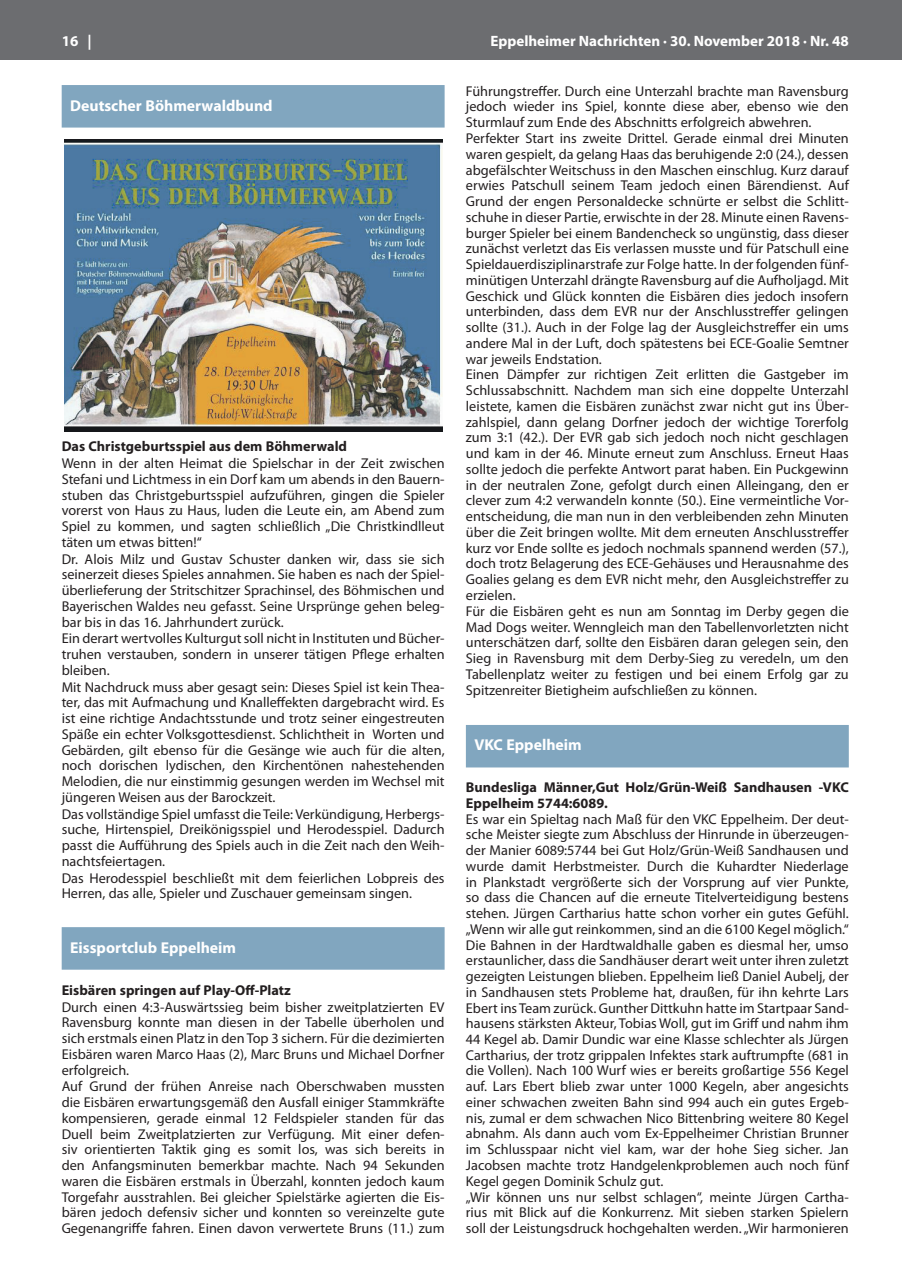
<style>
.page{position:relative;width:902px;height:1280px;background:#fff}
.page>*{position:absolute;margin:0;border:0;box-sizing:border-box;transform-origin:0 0}
.t1{font:700 15.75px "Myriad Pro";color:#fff}
.t2{font:700 15px "Myriad Pro";color:#fff}
.t3{font:14.25px/15.8px "Myriad Pro";color:#231f20}
.t4{font:700 14.25px/15.8px "Myriad Pro";color:#231f20}
</style>
<div class="page">
<div style="left:0;top:0;width:901px;height:60px;background:#6c6d70"></div>
<div style="left:62px;top:85px;width:382px;height:43px;background:#81a6bf"></div>
<div style="left:62px;top:927px;width:382px;height:43px;background:#81a6bf"></div>
<img style="left:64px;top:140px;width:378px;height:291px">
<div style="left:466px;top:725px;width:382px;height:42px;background:#81a6bf"></div>
<p class="t2" style="left:62px;top:31px;width:31px">16 |</p>
<p class="t2" style="left:490px;top:31px;width:360px">Eppelheimer Nachrichten · 30. November 2018 · Nr. 48</p>
<p class="t1" style="left:70px;top:95px;width:204px">Deutscher Böhmerwaldbund</p>
<p class="t4" style="left:62px;top:438px;width:287px">Das Christgeburtsspiel aus dem Böhmerwald</p>
<p class="t3" style="left:62px;top:455px;width:384px">Wenn in der alten Heimat die Spielschar in der Zeit zwischen Stefani und Lichtmess in ein Dorf kam um abends in den Bauern&shy;stuben das Christgeburtsspiel aufzuführen, gingen die Spieler vorerst von Haus zu Haus, luden die Leute ein, am Abend zum Spiel zu kommen, und sagten schließlich „Die Christkindlleut täten um etwas bitten!“<br>Dr. Alois Milz und Gustav Schuster danken wir, dass sie sich seinerzeit dieses Spieles annahmen. Sie haben es nach der Spiel&shy;überlieferung der Stritschitzer Sprachinsel, des Böhmischen und Bayerischen Waldes neu gefasst. Seine Ursprünge gehen beleg&shy;bar bis in das 16. Jahrhundert zurück.<br>Ein derart wertvolles Kulturgut soll nicht in Instituten und Bücher&shy;truhen verstauben, sondern in unserer tätigen Pflege erhalten bleiben.<br>Mit Nachdruck muss aber gesagt sein: Dieses Spiel ist kein Thea&shy;ter, das mit Aufmachung und Knalleffekten dargebracht wird. Es ist eine richtige Andachtsstunde und trotz seiner eingestreuten Späße ein echter Volksgottesdienst. Schlichtheit in Worten und Gebärden, gilt ebenso für die Gesänge wie auch für die alten, noch dorischen lydischen, den Kirchentönen nahestehenden Melodien, die nur einstimmig gesungen werden im Wechsel mit jüngeren Weisen aus der Barockzeit.<br>Das vollständige Spiel umfasst die Teile: Verkündigung, Herbergs&shy;suche, Hirtenspiel, Dreikönigsspiel und Herodesspiel. Dadurch passt die Aufführung des Spiels auch in die Zeit nach den Weih&shy;nachtsfeiertagen.<br>Das Herodesspiel beschließt mit dem feierlichen Lobpreis des Herren, das alle, Spieler und Zuschauer gemeinsam singen.</p>
<p class="t1" style="left:70px;top:937px;width:167px">Eissportclub Eppelheim</p>
<p class="t4" style="left:62px;top:982px;width:231px">Eisbären springen auf Play-Off-Platz</p>
<p class="t3" style="left:62px;top:999px;width:384px">Durch einen 4:3-Auswärtssieg beim bisher zweitplatzierten EV Ravensburg konnte man diesen in der Tabelle überholen und sich erstmals einen Platz in den Top 3 sichern. Für die dezimierten Eisbären waren Marco Haas (2), Marc Bruns und Michael Dorfner erfolgreich.<br>Auf Grund der frühen Anreise nach Oberschwaben mussten die Eisbären erwartungsgemäß den Ausfall einiger Stammkräfte kompensieren, gerade einmal 12 Feldspieler standen für das Duell beim Zweitplatzierten zur Verfügung. Mit einer defen&shy;siv orientierten Taktik ging es somit los, was sich bereits in den Anfangsminuten bemerkbar machte. Nach 94 Sekunden waren die Eisbären erstmals in Überzahl, konnten jedoch kaum Torgefahr ausstrahlen. Bei gleicher Spielstärke agierten die Eis&shy;bären jedoch defensiv sicher und konnten so vereinzelte gute Gegenangriffe fahren. Einen davon verwertete Bruns (11.) zum</p>
<p class="t3" style="left:466px;top:83px;width:384px">Führungstreffer. Durch eine Unterzahl brachte man Ravensburg jedoch wieder ins Spiel, konnte diese aber, ebenso wie den Sturmlauf zum Ende des Abschnitts erfolgreich abwehren.<br>Perfekter Start ins zweite Drittel. Gerade einmal drei Minuten waren gespielt, da gelang Haas das beruhigende 2:0 (24.), dessen abgefälschter Weitschuss in den Maschen einschlug. Kurz darauf erwies Patschull seinem Team jedoch einen Bärendienst. Auf Grund der engen Personaldecke schnürte er selbst die Schlitt&shy;schuhe in dieser Partie, erwischte in der 28. Minute einen Ravens&shy;burger Spieler bei einem Bandencheck so ungünstig, dass dieser zunächst verletzt das Eis verlassen musste und für Patschull eine Spieldauerdisziplinarstrafe zur Folge hatte. In der folgenden fünf&shy;minütigen Unterzahl drängte Ravensburg auf die Aufholjagd. Mit Geschick und Glück konnten die Eisbären dies jedoch insofern unterbinden, dass dem EVR nur der Anschlusstreffer gelingen sollte (31.). Auch in der Folge lag der Ausgleichstreffer ein ums andere Mal in der Luft, doch spätestens bei ECE-Goalie Semtner war jeweils Endstation.<br>Einen Dämpfer zur richtigen Zeit erlitten die Gastgeber im Schlussabschnitt. Nachdem man sich eine doppelte Unterzahl leistete, kamen die Eisbären zunächst zwar nicht gut ins Über&shy;zahlspiel, dann gelang Dorfner jedoch der wichtige Torerfolg zum 3:1 (42.). Der EVR gab sich jedoch noch nicht geschlagen und kam in der 46. Minute erneut zum Anschluss. Erneut Haas sollte jedoch die perfekte Antwort parat haben. Ein Puckgewinn in der neutralen Zone, gefolgt durch einen Alleingang, den er clever zum 4:2 verwandeln konnte (50.). Eine vermeintliche Vor&shy;entscheidung, die man nun in den verbleibenden zehn Minuten über die Zeit bringen wollte. Mit dem erneuten Anschlusstreffer kurz vor Ende sollte es jedoch nochmals spannend werden (57.), doch trotz Belagerung des ECE-Gehäuses und Herausnahme des Goalies gelang es dem EVR nicht mehr, den Ausgleichstreffer zu erzielen.<br>Für die Eisbären geht es nun am Sonntag im Derby gegen die Mad Dogs weiter. Wenngleich man den Tabellenvorletzten nicht unterschätzen darf, sollte den Eisbären daran gelegen sein, den Sieg in Ravensburg mit dem Derby-Sieg zu veredeln, um den Tabellenplatz weiter zu festigen und bei einem Erfolg gar zu Spitzenreiter Bietigheim aufschließen zu können.</p>
<p class="t1" style="left:474px;top:735px;width:109px">VKC Eppelheim</p>
<p class="t4" style="left:466px;top:779px;width:384px">Bundesliga Männer,Gut Holz/Grün-Weiß Sandhausen -VKC<br>Eppelheim 5744:6089.</p>
<p class="t3" style="left:466px;top:811px;width:384px">Es war ein Spieltag nach Maß für den VKC Eppelheim. Der deut&shy;sche Meister siegte zum Abschluss der Hinrunde in überzeugen&shy;der Manier 6089:5744 bei Gut Holz/Grün-Weiß Sandhausen und wurde damit Herbstmeister. Durch die Kuhardter Niederlage in Plankstadt vergrößerte sich der Vorsprung auf vier Punkte, so dass die Chancen auf die erneute Titelverteidigung bestens stehen. Jürgen Cartharius hatte schon vorher ein gutes Gefühl. „Wenn wir alle gut reinkommen, sind an die 6100 Kegel möglich.“ Die Bahnen in der Hardtwaldhalle gaben es diesmal her, umso erstaunlicher, dass die Sandhäuser derart weit unter ihren zuletzt gezeigten Leistungen blieben. Eppelheim ließ Daniel Aubelj, der in Sandhausen stets Probleme hat, draußen, für ihn kehrte Lars Ebert ins Team zurück. Gunther Dittkuhn hatte im Startpaar Sand&shy;hausens stärksten Akteur, Tobias Woll, gut im Griff und nahm ihm 44 Kegel ab. Damir Dundic war eine Klasse schlechter als Jürgen Cartharius, der trotz grippalen Infektes stark auftrumpfte (681 in die Vollen). Nach 100 Wurf wies er bereits großartige 556 Kegel auf. Lars Ebert blieb zwar unter 1000 Kegeln, aber angesichts einer schwachen zweiten Bahn sind 994 auch ein gutes Ergeb&shy;nis, zumal er dem schwachen Nico Bittenbring weitere 80 Kegel abnahm. Als dann auch vom Ex-Eppelheimer Christian Brunner im Schlusspaar nicht viel kam, war der hohe Sieg sicher. Jan Jacobsen machte trotz Handgelenkproblemen auch noch fünf Kegel gegen Dominik Schulz gut.<br>„Wir können uns nur selbst schlagen“, meinte Jürgen Cartha&shy;rius mit Blick auf die Konkurrenz. Mit sieben starken Spielern soll der Leistungsdruck hochgehalten werden. „Wir harmonieren</p>
</div>
